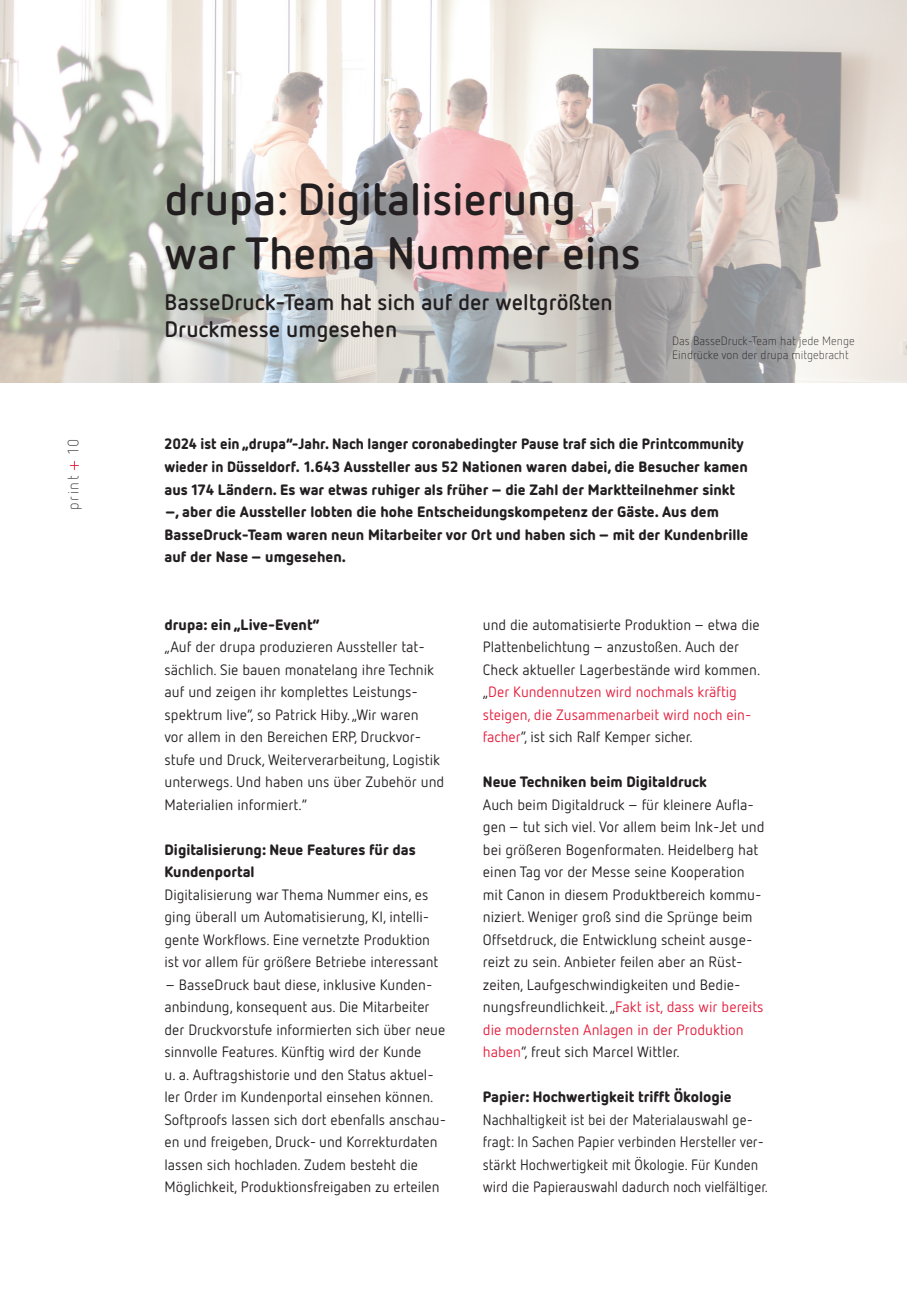
<style>
.page{position:relative;width:919px;height:1289px;background:#fff}
.page>*{position:absolute;margin:0;border:0;box-sizing:border-box;transform-origin:0 0}
.t1{font:700 45px/54px "Netto OT";color:#231f20}
.t2{font:700 22.5px/27px "Netto OT";color:#231f20}
.t3{font:15px/22.5px "Netto OT";color:#231f20}
.t4{font:900 15px/22.5px "Netto OT";color:#231f20;scale:.96 1}
.t5{font:15px/22.5px "Netto OT";color:#231f20;scale:.95 1}
.t6{font:900 15px/22.5px "Netto OT";color:#231f20}
.t7{font:300 15px "Netto OT";letter-spacing:.11em;color:#231f20}
.t8{font:300 12px/14.4px "Netto OT";color:#231f20}
.s1{color:#e41c3b}
</style>
<div class="page">
<img style="left:0;top:0;width:906px;height:383px">
<svg style="left:70px;top:461px;width:9px;height:9px"></svg>
<p class="t7" style="left:64px;top:454px;width:17px;rotate:-90deg">10</p>
<p class="t7" style="left:64px;top:510px;width:36px;rotate:-90deg">print</p>
<h1 class="t1" style="left:164px;top:171px;width:478px">drupa: Digitalisierung war Thema Nummer eins</h1>
<h2 class="t2" style="left:164px;top:288px;width:450px">BasseDruck-Team hat sich auf der weltgrößten<br>Druckmesse umgesehen</h2>
<p class="t8" style="left:672px;top:333px;width:184px">Das BasseDruck-Team hat jede Menge<br>Eindrücke von der drupa mitgebracht</p>
<p class="t4" style="left:164px;top:432px;width:609px">2024 ist ein „drupa“-Jahr. Nach langer coronabedingter Pause traf sich die Printcommunity wieder in Düsseldorf. 1.643 Aussteller aus 52 Nationen waren dabei, die Besucher kamen aus 174 Ländern. Es war etwas ruhiger als früher – die Zahl der Marktteilnehmer sinkt –, aber die Aussteller lobten die hohe Entscheidungskompetenz der Gäste. Aus dem BasseDruck-Team waren neun Mitarbeiter vor Ort und haben sich – mit der Kundenbrille auf der Nase – umgesehen.</p>
<p class="t6" style="left:164px;top:612px;width:157px">drupa: ein „Live-Event“</p>
<p class="t3" style="left:164px;top:635px;width:281px">„Auf der drupa produzieren Aussteller tat&shy;sächlich. Sie bauen monatelang ihre Technik auf und zeigen ihr komplettes Leistungs&shy;spektrum live“, so Patrick Hiby. „Wir waren<br>vor allem in den Bereichen ERP, Druckvor&shy;stufe und Druck, Weiterverarbeitung, Logistik unterwegs. Und haben uns über Zubehör und Materialien informiert.“</p>
<p class="t6" style="left:164px;top:837px;width:253px">Digitalisierung: Neue Features für das<br>Kundenportal</p>
<p class="t3" style="left:164px;top:882px;width:275px">Digitalisierung war Thema Nummer eins, es ging überall um Automatisierung, KI, intelli&shy;gente Workflows. Eine vernetzte Produktion ist vor allem für größere Betriebe interessant</p>
<p class="t3" style="left:164px;top:972px;width:283px">– BasseDruck baut diese, inklusive Kunden&shy;anbindung, konsequent aus. Die Mitarbeiter der Druckvorstufe informierten sich über neue sinnvolle Features. Künftig wird der Kunde<br>u. a. Auftragshistorie und den Status aktuel&shy;ler Order im Kundenportal einsehen können.<br>Softproofs lassen sich dort ebenfalls anschau&shy;en und freigeben, Druck- und Korrekturdaten lassen sich hochladen. Zudem besteht die Möglichkeit, Produktionsfreigaben zu erteilen</p>
<p class="t3" style="left:483px;top:612px;width:279px">und die automatisierte Produktion – etwa die Plattenbelichtung – anzustoßen. Auch der Check aktueller Lagerbestände wird kommen. „<span class="s1">Der Kundennutzen wird nochmals kräftig steigen, die Zusammenarbeit wird noch ein&shy;facher</span>“, ist sich Ralf Kemper sicher.</p>
<p class="t6" style="left:483px;top:770px;width:225px">Neue Techniken beim Digitaldruck</p>
<p class="t3" style="left:483px;top:792px;width:283px">Auch beim Digitaldruck – für kleinere Aufla&shy;gen – tut sich viel. Vor allem beim Ink-Jet und bei größeren Bogenformaten. Heidelberg hat einen Tag vor der Messe seine Kooperation mit Canon in diesem Produktbereich kommu&shy;niziert. Weniger groß sind die Sprünge beim Offsetdruck, die Entwicklung scheint ausge&shy;reizt zu sein. Anbieter feilen aber an Rüst&shy;zeiten, Laufgeschwindigkeiten und Bedie&shy;nungsfreundlichkeit. „<span class="s1">Fakt ist, dass wir bereits die modernsten Anlagen in der Produktion haben</span>“, freut sich Marcel Wittler.</p>
<p class="t6" style="left:483px;top:1085px;width:250px">Papier: Hochwertigkeit trifft Ökologie</p>
<p class="t5" style="left:483px;top:1107px;width:301px">Nachhaltigkeit ist bei der Materialauswahl ge&shy;fragt: In Sachen Papier verbinden Hersteller ver&shy;stärkt Hochwertigkeit mit Ökologie. Für Kunden wird die Papierauswahl dadurch noch vielfältiger.</p>
</div>
